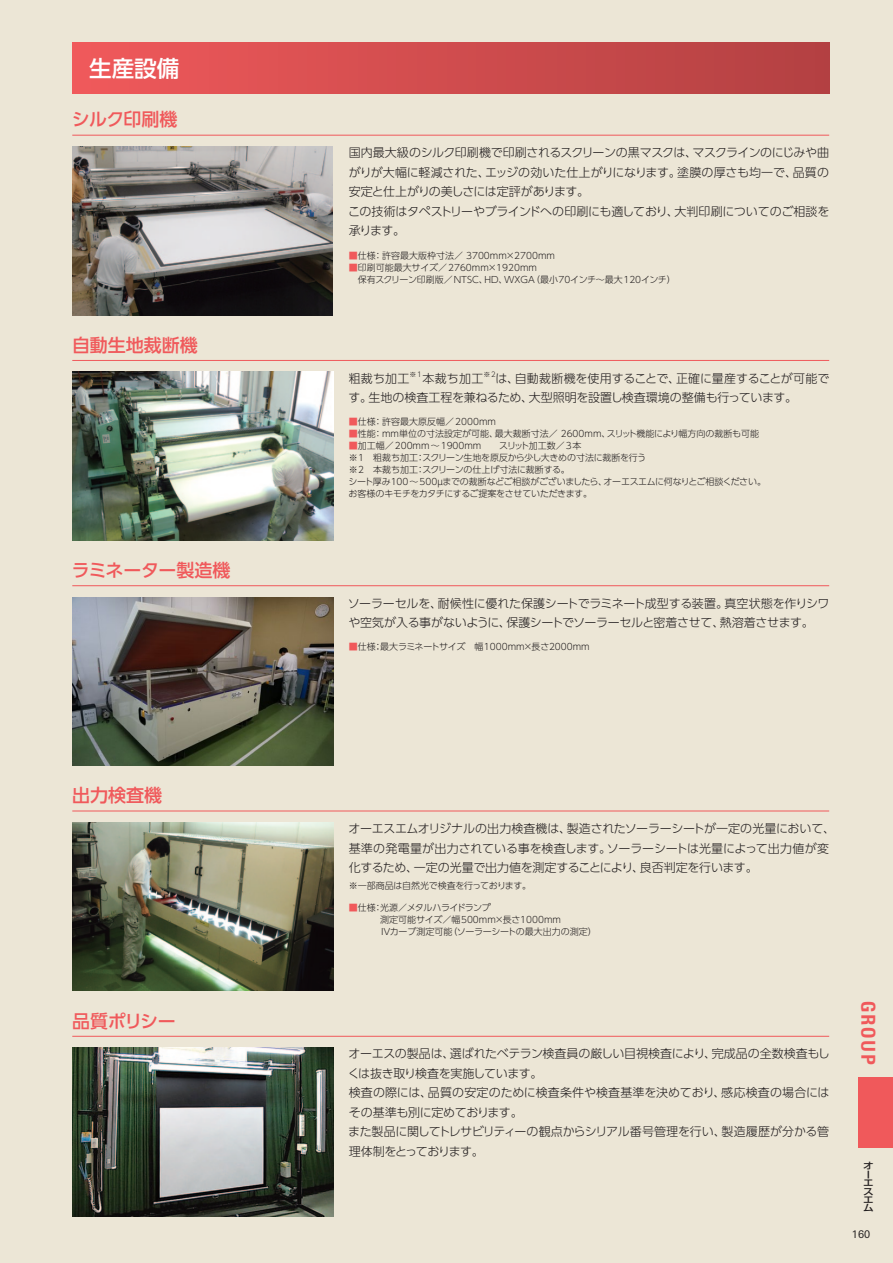
<style>
.page{position:relative;width:893px;height:1263px;background:#ece6d6}
.page>*{position:absolute;margin:0;border:0;box-sizing:border-box;transform-origin:0 0}
.t1{font:500 22.5px "UD Shin Go Pro";color:#fff}
.t2{font:800 condensed 19.2px "Linotype Univers";letter-spacing:.09em;color:#f0595b}
.t3{font:500 18px "UD Shin Go Pro";color:#f0595b}
.t4{font:300 12px/19.5px "UD Shin Go Pro";letter-spacing:-.02em;color:#231f20}
.t5{font:10.5px "Linotype Univers Basic";color:#231f20}
.t6{font:300 9px/12px "UD Shin Go Pro";color:#231f20}
.t7{font:300 9px/12px "UD Shin Go Pro";letter-spacing:-.03em;color:#231f20}
.t8{font:300 9px "UD Shin Go Pro";letter-spacing:-.025em;color:#231f20}
.t9{font:500 9px/8.4px "Shin Go Pro";color:#231f20;scale:1.18 1}
.t10{font:300 7.05px "UD Shin Go Pro";color:#231f20}
.s1{color:#f0595b}
</style>
<div class="page">
<div style="left:72px;top:43px;width:757px;height:51px;background:linear-gradient(to right,#ef595b,#b24042)"></div>
<hr style="left:72px;top:135px;width:757px;height:1px;background:#f0595b">
<img style="left:72px;top:147px;width:261px;height:168px">
<hr style="left:72px;top:360px;width:757px;height:1px;background:#f0595b">
<img style="left:72px;top:372px;width:261px;height:168px">
<hr style="left:72px;top:585px;width:757px;height:1px;background:#f0595b">
<img style="left:72px;top:597px;width:261px;height:169px">
<hr style="left:72px;top:811px;width:757px;height:1px;background:#f0595b">
<img style="left:72px;top:822px;width:261px;height:169px">
<hr style="left:72px;top:1036px;width:757px;height:1px;background:#f0595b">
<img style="left:72px;top:1048px;width:261px;height:168px">
<div style="left:859px;top:1077px;width:34px;height:71px;background:#f0595b"></div>
<h1 class="t1" style="left:89px;top:50px;width:92px">生産設備</h1>
<h3 class="t3" style="left:72px;top:105px;width:107px">シルク印刷機</h3>
<h3 class="t3" style="left:72px;top:330px;width:127px">自動生地裁断機</h3>
<h3 class="t3" style="left:72px;top:555px;width:160px">ラミネーター製造機</h3>
<h3 class="t3" style="left:72px;top:781px;width:91px">出力検査機</h3>
<h3 class="t3" style="left:72px;top:1006px;width:105px">品質ポリシー</h3>
<p class="t4" style="left:348px;top:143px;width:483px">国内最大級のシルク印刷機で印刷されるスクリーンの黒マスクは、マスクラインのにじみや曲がりが大幅に軽減された、エッジの効いた仕上がりになります。塗膜の厚さも均一で、品質の安定と仕上がりの美しさには定評があります。<br>この技術はタペストリーやブラインドへの印刷にも適しており、大判印刷についてのご相談を承ります。</p>
<p class="t6" style="left:349px;top:249px;width:208px"><span class="s1">■</span>仕様：許容最大版枠寸法／ 3700mm×2700mm</p>
<p class="t6" style="left:349px;top:261px;width:329px"><span class="s1">■</span>印刷可能最大サイズ／2760mm×1920mm<br>　保有スクリーン印刷版／NTSC、HD、WXGA（最小70インチ～最大120インチ）</p>
<p class="t4" style="left:349px;top:368px;width:62px">粗裁ち加工</p>
<p class="t10" style="left:410px;top:368px;width:14px">※1</p>
<p class="t4" style="left:423px;top:368px;width:62px">本裁ち加工</p>
<p class="t10" style="left:483px;top:368px;width:14px">※2</p>
<p class="t4" style="left:348px;top:368px;width:482px;text-indent:147px">は、自動裁断機を使用することで、正確に量産することが可能です。生地の検査工程を兼ねるため、大型照明を設置し検査環境の整備も行っています。</p>
<p class="t6" style="left:349px;top:415px;width:149px"><span class="s1">■</span>仕様：許容最大原反幅／2000mm</p>
<p class="t6" style="left:349px;top:427px;width:412px"><span class="s1">■</span>性能：mm単位の寸法設定が可能、最大裁断寸法／ 2600mm、スリット機能により幅方向の裁断も可能</p>
<p class="t7" style="left:348px;top:439px;width:419px"><span class="s1">■</span>加工幅／200mm～1900mm　　スリット加工数／3本<br>※1　粗裁ち加工：スクリーン生地を原反から少し大きめの寸法に裁断を行う<br>※2　本裁ち加工：スクリーンの仕上げ寸法に裁断する。<br>シート厚み100～500µまでの裁断などご相談がございましたら、オーエスエムに何なりとご相談ください。お客様のキモチをカタチにするご提案をさせていただきます。</p>
<p class="t4" style="left:348px;top:593px;width:483px">ソーラーセルを、耐候性に優れた保護シートでラミネート成型する装置。真空状態を作りシワや空気が入る事がないように、保護シートでソーラーセルと密着させて、熱溶着させます。</p>
<p class="t6" style="left:349px;top:640px;width:243px"><span class="s1">■</span>仕様；最大ラミネートサイズ　幅1000mm×長さ2000mm</p>
<p class="t4" style="left:348px;top:818px;width:488px">オーエスエムオリジナルの出力検査機は、製造されたソーラーシートが一定の光量において、基準の発電量が出力されている事を検査します。ソーラーシートは光量によって出力値が変化するため、一定の光量で出力値を測定することにより、良否判定を行います。</p>
<p class="t8" style="left:349px;top:878px;width:184px">※一部商品は自然光で検査を行っております。</p>
<p class="t6" style="left:349px;top:901px;width:250px"><span class="s1">■</span>仕様：光源／メタルハライドランプ<br>　　　測定可能サイズ／幅500mm×長さ1000mm<br>　　　 IＶカーブ測定可能（ソーラーシートの最大出力の測定）</p>
<p class="t4" style="left:348px;top:1044px;width:484px">オーエスの製品は、選ばれたベテラン検査員の厳しい目視検査により、完成品の全数検査もしくは抜き取り検査を実施しています。<br>検査の際には、品質の安定のために検査条件や検査基準を決めており、感応検査の場合にはその基準も別に定めております。<br>また製品に関してトレサビリティーの観点からシリアル番号管理を行い、製造履歴が分かる管理体制をとっております。</p>
<h2 class="t2" style="left:880px;top:1001px;width:65px;rotate:90deg">GROUP</h2>
<p class="t9" style="left:863px;top:1160px;width:10px">オーエスエム</p>
<p class="t5" style="left:852px;top:1228px;width:20px">160</p>
</div>
